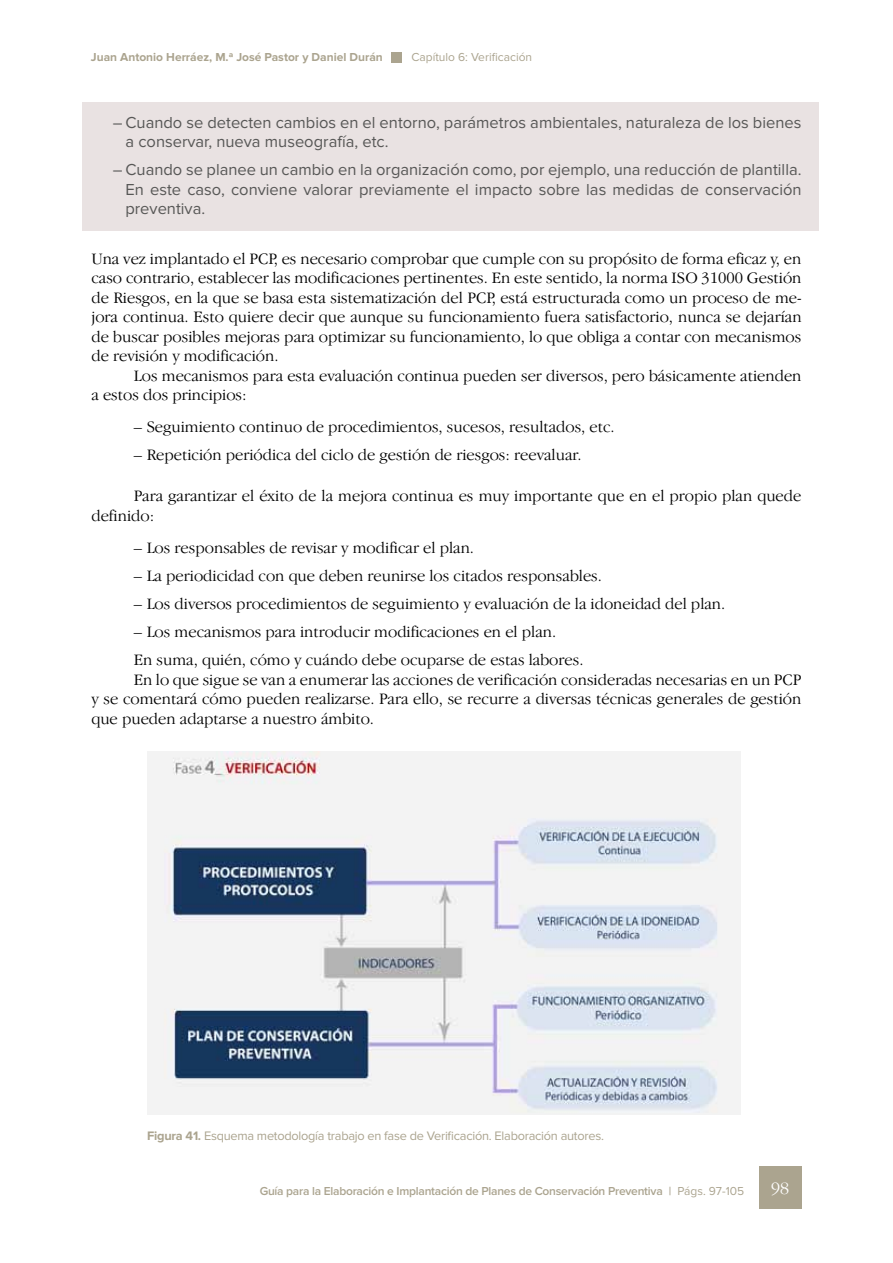
<style>
.page{position:relative;width:893px;height:1263px;background:#fff}
.page>*{position:absolute;margin:0;border:0;box-sizing:border-box;transform-origin:0 0}
.t1{font:300 18px "Garamond IT Cby BT";color:#fff}
.t2{font:300 16.5px/19.5px "Garamond IT Cby BT";color:#000}
.t3{font:16.5px/19.5px "Proxima Nova";color:#575756}
.t4{font:12.75px "Proxima Nova";letter-spacing:-.02em;color:#aba48f}
.t5{font:600 12px "Proxima Nova";letter-spacing:-.02em;color:#aba48f}
.t6{font:700 12px "Proxima Nova";color:#aba48f}
.t7{font:12px "Proxima Nova";color:#aba48f}
.s1{font-weight:700}
.s2{font-weight:400}
</style>
<div class="page">
<div style="left:759px;top:1166px;width:42px;height:43px;background:#aba48f"></div>
<div style="left:391px;top:52px;width:11px;height:11px;background:#aba48f"></div>
<div style="left:82px;top:102px;width:736px;height:129px;background:#e9e2e2"></div>
<img style="left:147px;top:751px;width:594px;height:363px">
<p class="t6" style="left:91px;top:50px;width:293px">Juan Antonio Herráez, M.ª José Pastor y Daniel Durán</p>
<p class="t7" style="left:411px;top:50px;width:122px">Capítulo 6: Verificación</p>
<p class="t3" style="left:125px;top:113px;width:677px;text-indent:-13px">– Cuando se detecten cambios en el entorno, parámetros ambientales, naturaleza de los bienes a conservar, nueva museografía, etc.</p>
<p class="t3" style="left:125px;top:160px;width:678px;text-align:justify;text-indent:-13px">– Cuando se planee un cambio en la organización como, por ejemplo, una reducción de plantilla.<br>En este caso, conviene valorar previamente el impacto sobre las medidas de conservación preventiva.</p>
<p class="t2" style="left:91px;top:248px;width:712px;text-align:justify">Una vez implantado el PCP, es necesario comprobar que cumple con su propósito de forma eficaz y, en caso contrario, establecer las modificaciones pertinentes. En este sentido, la norma ISO 31000 Gestión de Riesgos, en la que se basa esta sistematización del PCP, está estructurada como un proceso de me&shy;jora continua. Esto quiere decir que aunque su funcionamiento fuera satisfactorio, nunca se dejarían de buscar posibles mejoras para optimizar su funcionamiento, lo que obliga a contar con mecanismos de revisión y modificación.</p>
<p class="t2" style="left:91px;top:365px;width:712px;text-indent:43px">Los mecanismos para esta evaluación continua pueden ser diversos, pero básicamente atienden a estos dos principios:</p>
<p class="t2" style="left:134px;top:417px;width:482px">– Seguimiento continuo de procedimientos, sucesos, resultados, etc.</p>
<p class="t2" style="left:134px;top:445px;width:449px">– Repetición periódica del ciclo de gestión de riesgos: reevaluar.</p>
<p class="t2" style="left:91px;top:486px;width:711px;text-indent:43px">Para garantizar el éxito de la mejora continua es muy importante que en el propio plan quede definido:</p>
<p class="t2" style="left:134px;top:538px;width:342px">– Los responsables de revisar y modificar el plan.</p>
<p class="t2" style="left:134px;top:566px;width:470px">– La periodicidad con que deben reunirse los citados responsables.</p>
<p class="t2" style="left:134px;top:594px;width:593px">– Los diversos procedimientos de seguimiento y evaluación de la idoneidad del plan.</p>
<p class="t2" style="left:134px;top:617px;width:451px;line-height:28px">– Los mecanismos para introducir modificaciones en el plan.<br>En suma, quién, cómo y cuándo debe ocuparse de estas labores.</p>
<p class="t2" style="left:91px;top:669px;width:712px;text-align:justify;text-indent:43px">En lo que sigue se van a enumerar las acciones de verificación consideradas necesarias en un PCP y se comentará cómo pueden realizarse. Para ello, se recurre a diversas técnicas generales de gestión que pueden adaptarse a nuestro ámbito.</p>
<p class="t4" style="left:147px;top:1128px;width:458px"><span class="s1">Figura 41.</span> Esquema metodología trabajo en fase de Verificación. Elaboración autores.</p>
<p class="t5" style="left:260px;top:1184px;width:486px">Guía para la Elaboración e Implantación de Planes de Conservación Preventiva | <span class="s2">Págs. 97-105</span></p>
<p class="t1" style="left:771px;top:1178px;width:20px">98</p>
</div>
